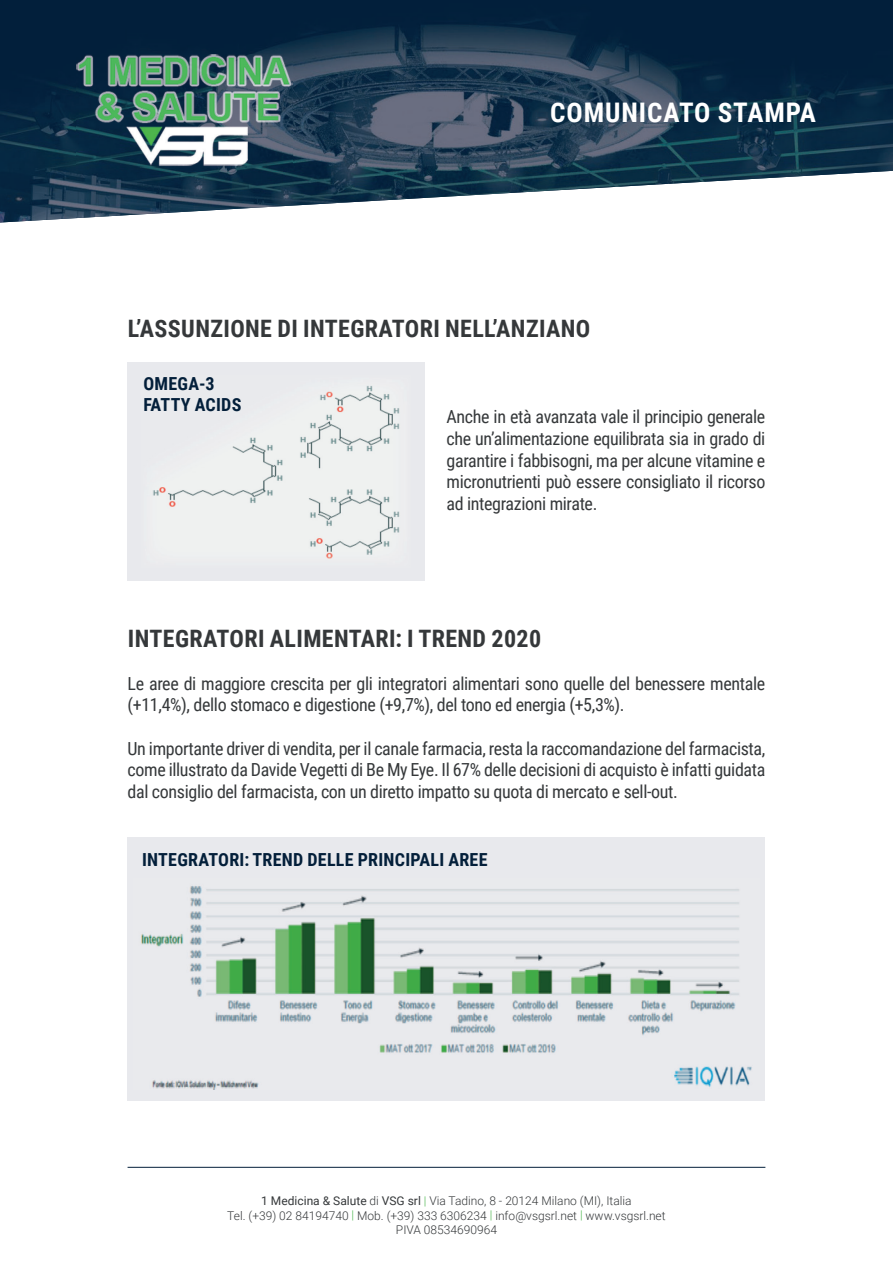
<style>
.page{position:relative;width:893px;height:1263px;background:#fff}
.page>*{position:absolute;margin:0;border:0;box-sizing:border-box;transform-origin:0 0}
.t1{font:700 27px "Roboto Condensed";letter-spacing:.035em;color:#fff}
.t2{font:700 24px "Roboto Condensed";letter-spacing:.015em;color:#35383a}
.t3{font:18px/21.6px "Roboto Condensed";letter-spacing:-.02em;color:#35383a;text-align:justify}
.t4{font:700 18px/21.6px "Roboto Condensed";letter-spacing:.015em;color:#031f3a}
.t5{font:300 12px/14.4px "Roboto";color:#35383a;text-align:center}
.s1{font-weight:400}
.s2{color:#4ab54c}
</style>
<div class="page">
<img style="left:0;top:0;width:893px;height:222px">
<img style="left:77px;top:54px;width:216px;height:113px">
<hr style="left:128px;top:1167px;width:637px;height:1px;background:#031f3a">
<div style="left:128px;top:837px;width:637px;height:264px;background:#e8e9ed"></div>
<img style="left:141px;top:886px;width:611px;height:203px">
<div style="left:128px;top:362px;width:297px;height:219px;background:#e8e9ed"></div>
<img style="left:153px;top:386px;width:246px;height:173px">
<h1 class="t1" style="left:550px;top:93px;width:267px">COMUNICATO STAMPA</h1>
<h2 class="t2" style="left:128px;top:312px;width:464px">L’ASSUNZIONE DI INTEGRATORI NELL’ANZIANO</h2>
<p class="t4" style="left:143px;top:372px;width:99px">OMEGA-3<br>FATTY ACIDS</p>
<p class="t3" style="left:447px;top:405px;width:320px">Anche in età avanzata vale il principio generale che un’alimentazione equilibrata sia in grado di garantire i fabbisogni, ma per alcune vitamine e micronutrienti può essere consigliato il ricorso ad integrazioni mirate.</p>
<h2 class="t2" style="left:128px;top:621px;width:415px">INTEGRATORI ALIMENTARI: I TREND 2020</h2>
<p class="t3" style="left:128px;top:672px;width:639px">Le aree di maggiore crescita per gli integratori alimentari sono quelle del benessere mentale (+11,4%), dello stomaco e digestione (+9,7%), del tono ed energia (+5,3%).</p>
<p class="t3" style="left:128px;top:737px;width:639px">Un importante driver di vendita, per il canale farmacia, resta la raccomandazione del farmacista, come illustrato da Davide Vegetti di Be My Eye. Il 67% delle decisioni di acquisto è infatti guidata dal consiglio del farmacista, con un diretto impatto su quota di mercato e sell-out.</p>
<p class="t4" style="left:142px;top:848px;width:347px">INTEGRATORI: TREND DELLE PRINCIPALI AREE</p>
<p class="t5" style="left:227px;top:1193px;width:440px"><span class="s1">1 Medicina &amp; Salute</span> di <span class="s1">VSG srl</span> <span class="s2">|</span> Via Tadino, 8 - 20124 Milano (MI), Italia<br>Tel. (+39) 02 84194740 <span class="s2">|</span> Mob. (+39) 333 6306234 <span class="s2">|</span> info@vsgsrl.net <span class="s2">|</span> www.vsgsrl.net<br>PIVA 08534690964</p>
</div>
